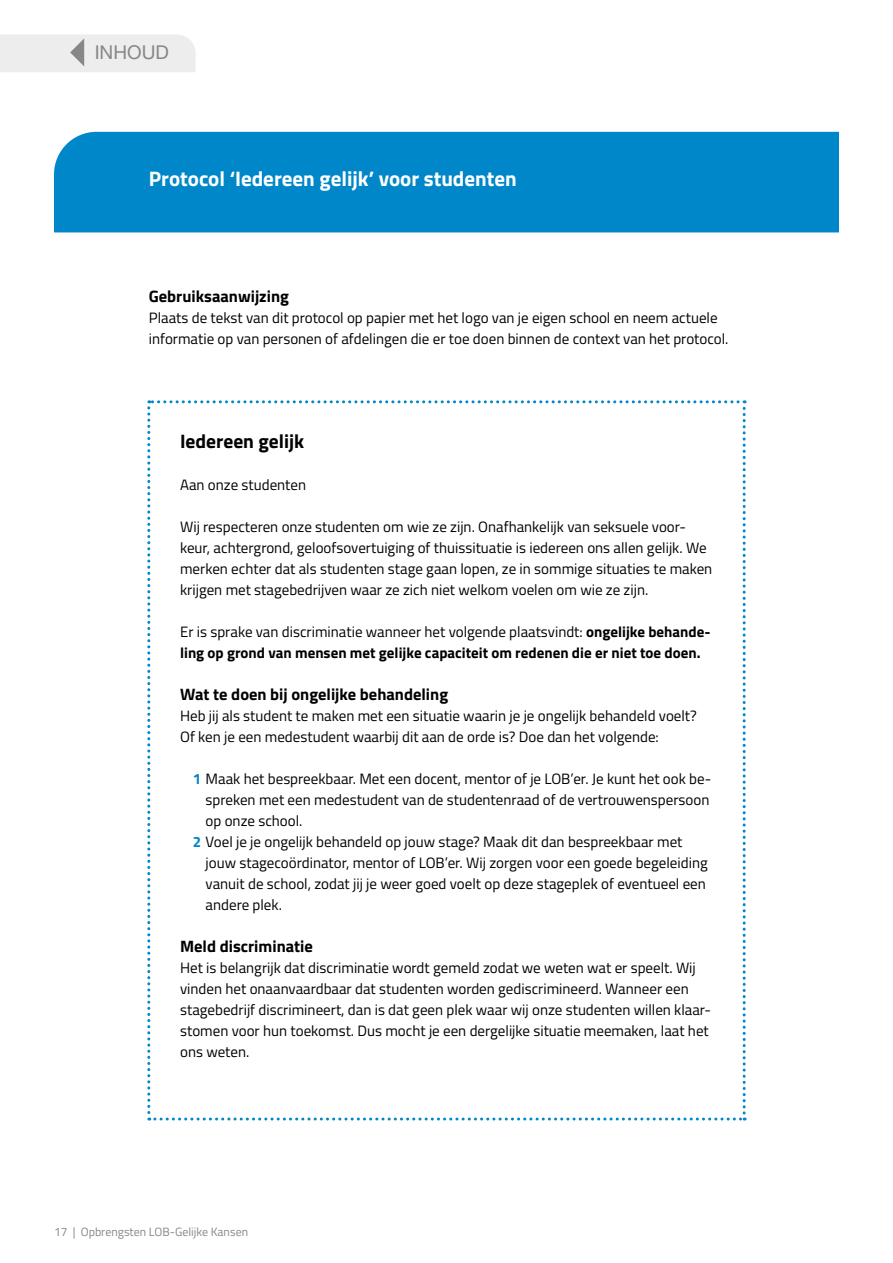
<style>
.page{position:relative;width:893px;height:1263px;background:#fff}
.page>*{position:absolute;margin:0;border:0;box-sizing:border-box;transform-origin:0 0}
.t1{font:700 21px "Titillium";color:#fff}
.t2{font:700 19.5px "Titillium";color:#000}
.t3{font:19.05px "Helvetica Neue";color:#878787}
.t4{font:700 16.5px "Titillium";color:#000}
.t5{font:15px/21px "Titillium";color:#000}
.t6{font:700 15px/21px "Titillium";color:#000}
.t7{font:12px "Titillium";color:#878787}
.s1{font-weight:400}
.s2{font-weight:700;color:#0087c9}
</style>
<div class="page">
<div style="left:0;top:34px;width:196px;height:38px;background:#ededed"></div>
<div style="left:54px;top:132px;width:785px;height:100px;background:#0087c9"></div>
<svg style="left:147px;top:400px;width:599px;height:720px"></svg>
<p class="t3" style="left:95px;top:41px;width:76px">INHOUD</p>
<h1 class="t1" style="left:149px;top:162px;width:369px">Protocol ‘Iedereen gelijk’ voor studenten</h1>
<p class="t4" style="left:149px;top:284px;width:142px">Gebruiksaanwijzing</p>
<p class="t5" style="left:149px;top:307px;width:581px">Plaats de tekst van dit protocol op papier met het logo van je eigen school en neem actuele informatie op van personen of afdelingen die er toe doen binnen de context van het protocol.</p>
<h2 class="t2" style="left:180px;top:426px;width:126px">Iedereen gelijk</h2>
<p class="t5" style="left:180px;top:473px;width:128px">Aan onze studenten</p>
<p class="t5" style="left:180px;top:515px;width:534px">Wij respecteren onze studenten om wie ze zijn. Onafhankelijk van seksuele voor&shy;keur, achtergrond, geloofsovertuiging of thuissituatie is iedereen ons allen gelijk. We merken echter dat als studenten stage gaan lopen, ze in sommige situaties te maken krijgen met stagebedrijven waar ze zich niet welkom voelen om wie ze zijn.</p>
<p class="t6" style="left:180px;top:620px;width:532px"><span class="s1">Er is sprake van discriminatie wanneer het volgende plaatsvindt:</span> ongelijke behande&shy;ling op grond van mensen met gelijke capaciteit om redenen die er niet toe doen.</p>
<p class="t4" style="left:180px;top:681px;width:270px">Wat te doen bij ongelijke behandeling</p>
<p class="t5" style="left:180px;top:704px;width:518px">Heb jij als student te maken met een situatie waarin je je ongelijk behandeld voelt?<br>Of ken je een medestudent waarbij dit aan de orde is? Doe dan het volgende:</p>
<p class="t5" style="left:193px;top:767px;width:520px"><span class="s2">1</span> Maak het bespreekbaar. Met een docent, mentor of je LOB’er. Je kunt het ook be-</p>
<p class="t5" style="left:206px;top:788px;width:505px">spreken met een medestudent van de studentenraad of de vertrouwenspersoon</p>
<p class="t5" style="left:206px;top:809px;width:98px">op onze school.</p>
<p class="t5" style="left:193px;top:830px;width:491px"><span class="s2">2</span> Voel je je ongelijk behandeld op jouw stage? Maak dit dan bespreekbaar met</p>
<p class="t5" style="left:206px;top:851px;width:504px">jouw stagecoördinator, mentor of LOB’er. Wij zorgen voor een goede begeleiding</p>
<p class="t5" style="left:206px;top:872px;width:502px">vanuit de school, zodat jij je weer goed voelt op deze stageplek of eventueel een</p>
<p class="t5" style="left:206px;top:893px;width:78px">andere plek.</p>
<p class="t4" style="left:180px;top:933px;width:134px">Meld discriminatie</p>
<p class="t5" style="left:180px;top:956px;width:532px">Het is belangrijk dat discriminatie wordt gemeld zodat we weten wat er speelt. Wij vinden het onaanvaardbaar dat studenten worden gediscrimineerd. Wanneer een stagebedrijf discrimineert, dan is dat geen plek waar wij onze studenten willen klaar&shy;stomen voor hun toekomst. Dus mocht je een dergelijke situatie meemaken, laat het ons weten.</p>
<p class="t7" style="left:54px;top:1223px;width:196px">17 | Opbrengsten LOB-Gelijke Kansen</p>
</div>
